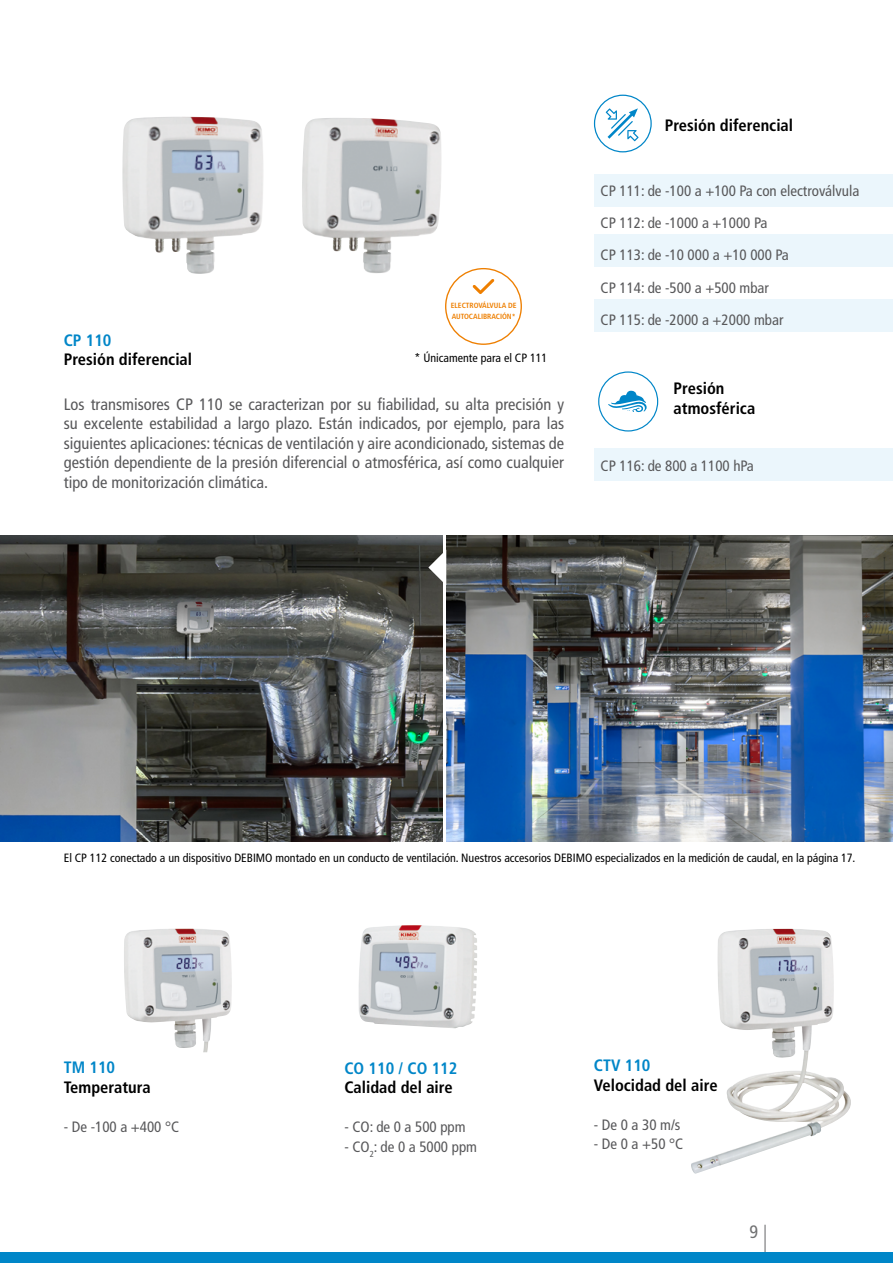
<style>
.page{position:relative;width:893px;height:1263px;background:#fff}
.page>*{position:absolute;margin:0;border:0;box-sizing:border-box;transform-origin:0 0}
.t1{font:condensed 18px "Frutiger LT Std";color:#707172}
.t2{font:condensed 16.5px/19.5px "Frutiger LT Std";color:#58585a;text-align:justify}
.t3{font:700 condensed 16.5px/19.8px "Frutiger LT Std";color:#000}
.t4{font:700 condensed 16.5px "Frutiger LT Std";color:#0086c8}
.t5{font:condensed 15px/32.4px "Frutiger LT Std";color:#58585a}
.t6{font:condensed 12px "Frutiger LT Std";color:#000}
.t7{font:700 condensed 7.5px/10.5px "Frutiger LT Std";color:#ee7f00}
</style>
<div class="page">
<hr style="left:765px;top:1225px;width:1px;height:38px;background:#646567">
<img style="left:691px;top:929px;width:133px;height:244px">
<img style="left:358px;top:925px;width:119px;height:103px">
<img style="left:124px;top:928px;width:108px;height:124px">
<img style="left:0;top:536px;width:442px;height:306px">
<img style="left:446px;top:536px;width:447px;height:306px">
<svg style="left:428px;top:550px;width:15px;height:35px"></svg>
<img style="left:122px;top:117px;width:141px;height:157px">
<img style="left:302px;top:118px;width:140px;height:155px">
<div style="left:598px;top:371px;width:60px;height:60px;border:1px solid #0086c8;border-radius:50%"></div>
<svg style="left:608px;top:390px;width:39px;height:22px"></svg>
<svg style="left:594px;top:95px;width:58px;height:57px"></svg>
<div style="left:0;top:1252px;width:893px;height:11px;background:#0086c8"></div>
<div style="left:595px;top:174px;width:298px;height:33px;background:#ebf6fc"></div>
<div style="left:595px;top:299px;width:298px;height:33px;background:#ebf6fc"></div>
<div style="left:595px;top:234px;width:298px;height:33px;background:#ebf6fc"></div>
<div style="left:595px;top:448px;width:298px;height:32px;background:#ebf6fc"></div>
<div style="left:445px;top:268px;width:77px;height:77px;border:1px solid #ee7f00;border-radius:50%"></div>
<svg style="left:473px;top:279px;width:21px;height:15px"></svg>
<p class="t4" style="left:64px;top:330px;width:49px">CP 110</p>
<p class="t3" style="left:64px;top:350px;width:130px">Presión diferencial</p>
<p class="t7" style="left:451px;top:301px;width:67px">ELECTROVÁLVULA DE<br>AUTOCALIBRACIÓN*</p>
<p class="t6" style="left:415px;top:351px;width:134px">* Únicamente para el CP 111</p>
<p class="t2" style="left:64px;top:394px;width:502px">Los transmisores CP 110 se caracterizan por su fiabilidad, su alta precisión y su excelente estabilidad a largo plazo. Están indicados, por ejemplo, para las siguientes aplicaciones: técnicas de ventilación y aire acondicionado, sistemas de gestión dependiente de la presión diferencial o atmosférica, así como cualquier tipo de monitorización climática.</p>
<p class="t3" style="left:665px;top:115px;width:130px">Presión diferencial</p>
<p class="t5" style="left:601px;top:174px;width:260px">CP 111: de -100 a +100 Pa con electroválvula<br>CP 112: de -1000 a +1000 Pa<br>CP 113: de -10 000 a +10 000 Pa<br>CP 114: de -500 a +500 mbar<br>CP 115: de -2000 a +2000 mbar</p>
<p class="t3" style="left:674px;top:379px;width:83px">Presión atmosférica</p>
<p class="t5" style="left:601px;top:449px;width:155px">CP 116: de 800 a 1100 hPa</p>
<p class="t6" style="left:64px;top:850px;width:791px">El CP 112 conectado a un dispositivo DEBIMO montado en un conducto de ventilación. Nuestros accesorios DEBIMO especializados en la medición de caudal, en la página 17.</p>
<p class="t4" style="left:64px;top:1058px;width:53px">TM 110</p>
<p class="t3" style="left:64px;top:1077px;width:88px">Temperatura</p>
<p class="t5" style="left:64px;top:1110px;width:117px">- De -100 a +400 °C</p>
<p class="t4" style="left:344px;top:1058px;width:114px">CO 110 / CO 112</p>
<p class="t3" style="left:344px;top:1077px;width:110px">Calidad del aire</p>
<p class="t5" style="left:344px;top:1111px;width:123px">- CO: de 0 a 500 ppm</p>
<p class="t5" style="left:344px;top:1130px;width:134px">- CO<sub>2</sub>: de 0 a 5000 ppm</p>
<p class="t4" style="left:594px;top:1056px;width:58px">CTV 110</p>
<p class="t3" style="left:594px;top:1075px;width:125px">Velocidad del aire</p>
<p class="t5" style="left:594px;top:1108px;width:88px">- De 0 a 30 m/s</p>
<p class="t5" style="left:594px;top:1128px;width:91px">- De 0 a +50 °C</p>
<p class="t1" style="left:749px;top:1221px;width:10px">9</p>
</div>
